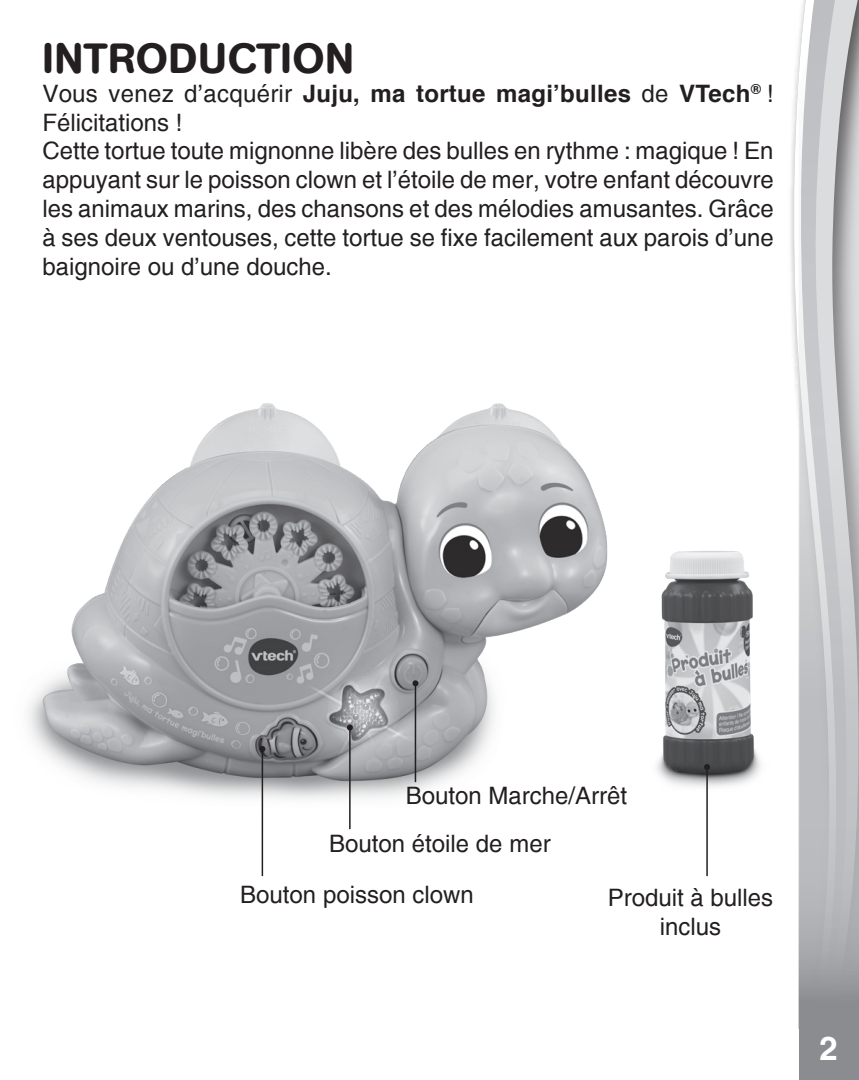
<style>
.page{position:relative;width:859px;height:1080px;background:#fff}
.page>*{position:absolute;margin:0;border:0;box-sizing:border-box;transform-origin:0 0}
.t1{font:500 42px "AG Book Rounded";letter-spacing:.02em;color:#231f20}
.t2{font:700 33px "Helvetica";color:#fff}
.t3{font:24px/28.8px "Helvetica";color:#231f20}
.s1{font-weight:700}
</style>
<div class="page">
<div style="left:787px;top:0;width:72px;height:1080px;background:#231f20;opacity:.75"></div>
<svg style="left:793px;top:0;width:6px;height:1029px"></svg>
<svg style="left:799px;top:0;width:60px;height:1080px;background:#bebfc1"></svg>
<div style="left:741px;top:1029px;width:58px;height:51px;background:#fff"></div>
<img style="left:663px;top:523px;width:136px;height:270px">
<img style="left:28px;top:403px;width:635px;height:417px">
<hr style="left:262px;top:749px;width:1px;height:127px;background:#231f20">
<svg style="left:259px;top:746px;width:6px;height:6px"></svg>
<hr style="left:349px;top:728px;width:2px;height:101px;background:#231f20">
<svg style="left:347px;top:725px;width:6px;height:6px"></svg>
<hr style="left:415px;top:683px;width:1px;height:99px;background:#231f20">
<svg style="left:412px;top:680px;width:6px;height:6px"></svg>
<hr style="left:706px;top:767px;width:2px;height:109px;background:#231f20">
<svg style="left:704px;top:764px;width:6px;height:6px"></svg>
<h1 class="t1" style="left:42px;top:34px;width:313px">INTRODUCTION</h1>
<p class="t3" style="left:42px;top:79px;width:733px">Vous venez d’acquérir <span class="s1">Juju, ma tortue magi’bulles</span> de <span class="s1">VTech</span><sup>®</sup> !<br>Félicitations !<br>Cette tortue toute mignonne libère des bulles en rythme : magique ! En appuyant sur le poisson clown et l’étoile de mer, votre enfant découvre les animaux marins, des chansons et des mélodies amusantes. Grâce à ses deux ventouses, cette tortue se fixe facilement aux parois d’une baignoire ou d’une douche.</p>
<p class="t3" style="left:406px;top:781px;width:223px">Bouton Marche/Arrêt</p>
<p class="t3" style="left:329px;top:830px;width:223px">Bouton étoile de mer</p>
<p class="t3" style="left:240px;top:880px;width:235px">Bouton poisson clown</p>
<p class="t3" style="left:608px;top:883px;width:167px;text-align:center">Produit à bulles inclus</p>
<h2 class="t2" style="left:820px;top:1025px;width:25px">2 <sup>2</sup>2</h2>
</div>
